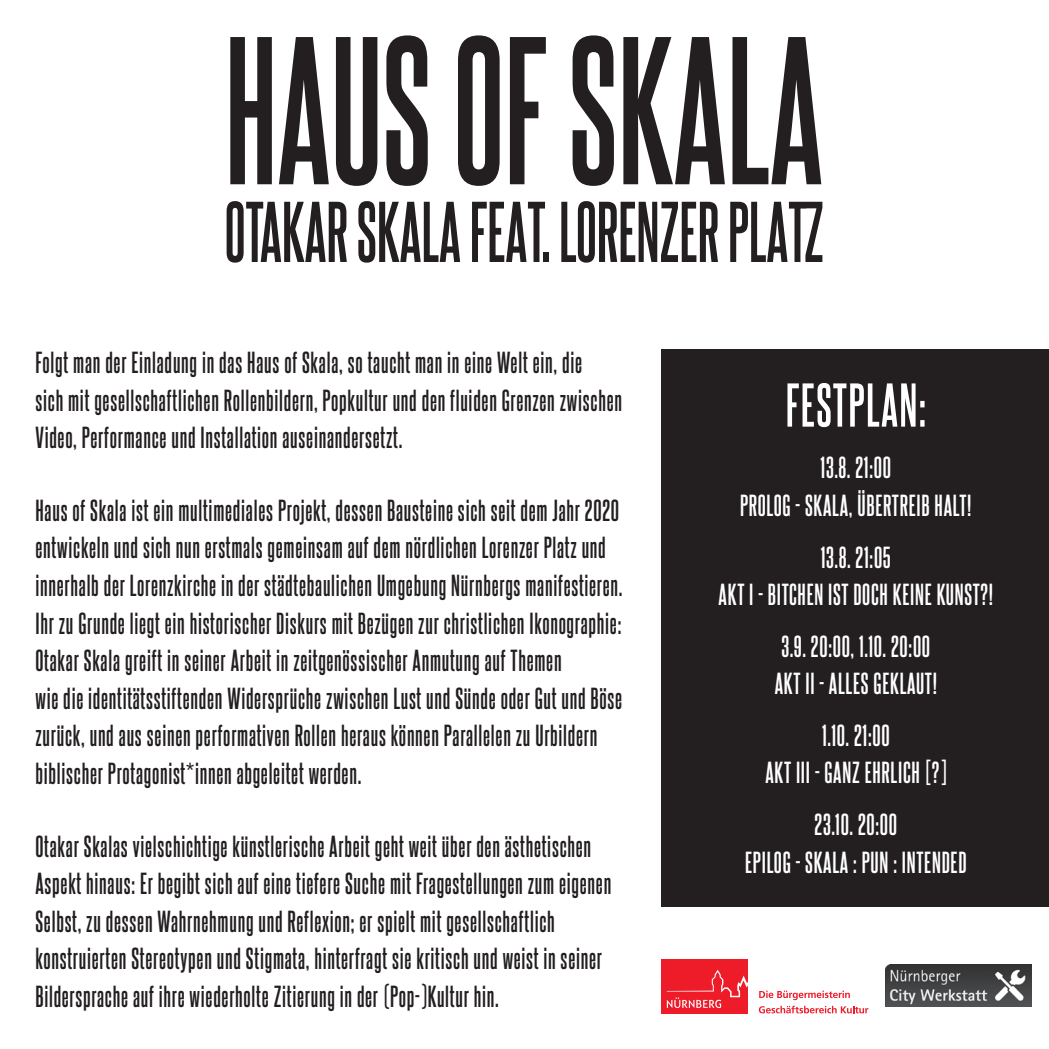
<style>
.page{position:relative;width:1049px;height:1049px;background:#fff}
.page>*{position:absolute;margin:0;border:0;box-sizing:border-box;transform-origin:0 0}
.t1{font:700 178.75px "Steelfish Rg";color:#231f20;scale:.88 1}
.t2{font:700 73.25px "Steelfish Rg";color:#231f20;scale:.88 1}
.t3{font:700 52.5px "Steelfish Rg";letter-spacing:.03em;color:#fff;scale:.95 1}
.t4{font:700 26.25px/37.5px "Steelfish Rg";letter-spacing:.03em;color:#231f20;scale:.95 1}
.t5{font:700 26.25px/37.5px "Steelfish Rg";letter-spacing:.03em;color:#fff;text-align:center;scale:.95 1}
</style>
<div class="page">
<div style="left:661px;top:349px;width:388px;height:558px;background:#231f20"></div>
<div style="left:661px;top:959px;width:87px;height:54px;background:#ee1b29"></div>
<svg style="left:667px;top:970px;width:81px;height:38px"></svg>
<svg style="left:759px;top:990px;width:91px;height:10px"></svg>
<svg style="left:759px;top:1006px;width:109px;height:7px"></svg>
<img style="left:886px;top:964px;width:145px;height:42px">
<h1 class="t1" style="left:225px;top:-17px;width:682px">HAUS OF SKALA</h1>
<h2 class="t2" style="left:225px;top:180px;width:682px">OTAKAR SKALA FEAT. LORENZER PLATZ</h2>
<p class="t4" style="left:35px;top:341px;width:619px">Folgt man der Einladung in das Haus of Skala, so taucht man in eine Welt ein, die<br>sich mit gesellschaftlichen Rollenbildern, Popkultur und den fluiden Grenzen zwischen<br>Video, Performance und Installation auseinandersetzt.</p>
<p class="t4" style="left:35px;top:489px;width:619px">Haus of Skala ist ein multimediales Projekt, dessen Bausteine sich seit dem Jahr 2020 entwickeln und sich nun erstmals gemeinsam auf dem nördlichen Lorenzer Platz und innerhalb der Lorenzkirche in der städtebaulichen Umgebung Nürnbergs manifestieren.<br>Ihr zu Grunde liegt ein historischer Diskurs mit Bezügen zur christlichen Ikonographie:<br>Otakar Skala greift in seiner Arbeit in zeitgenössischer Anmutung auf Themen<br>wie die identitätsstiftenden Widersprüche zwischen Lust und Sünde oder Gut und Böse zurück, und aus seinen performativen Rollen heraus können Parallelen zu Urbildern biblischer Protagonist*innen abgeleitet werden.</p>
<p class="t4" style="left:35px;top:825px;width:608px">Otakar Skalas vielschichtige künstlerische Arbeit geht weit über den ästhetischen Aspekt hinaus: Er begibt sich auf eine tiefere Suche mit Fragestellungen zum eigenen Selbst, zu dessen Wahrnehmung und Reflexion; er spielt mit gesellschaftlich konstruierten Stereotypen und Stigmata, hinterfragt sie kritisch und weist in seiner Bildersprache auf ihre wiederholte Zitierung in der (Pop-)Kultur hin.</p>
<h3 class="t3" style="left:786px;top:368px;width:149px">FESTPLAN:</h3>
<p class="t5" style="left:740px;top:447px;width:245px">13.8. 21:00<br>PROLOG - SKALA, ÜBERTREIB HALT!</p>
<p class="t5" style="left:719px;top:536px;width:290px">13.8. 21:05<br>AKT I - BITCHEN IST DOCH KEINE KUNST?!</p>
<p class="t5" style="left:775px;top:625px;width:172px;text-align:left">3.9. 20:00, 1.10. 20:00<br>AKT II - ALLES GEKLAUT!</p>
<p class="t5" style="left:765px;top:714px;width:192px">1.10. 21:00<br>AKT III - GANZ EHRLICH [?]</p>
<p class="t5" style="left:745px;top:803px;width:235px">23.10. 20:00<br>EPILOG - SKALA : PUN : INTENDED</p>
</div>
